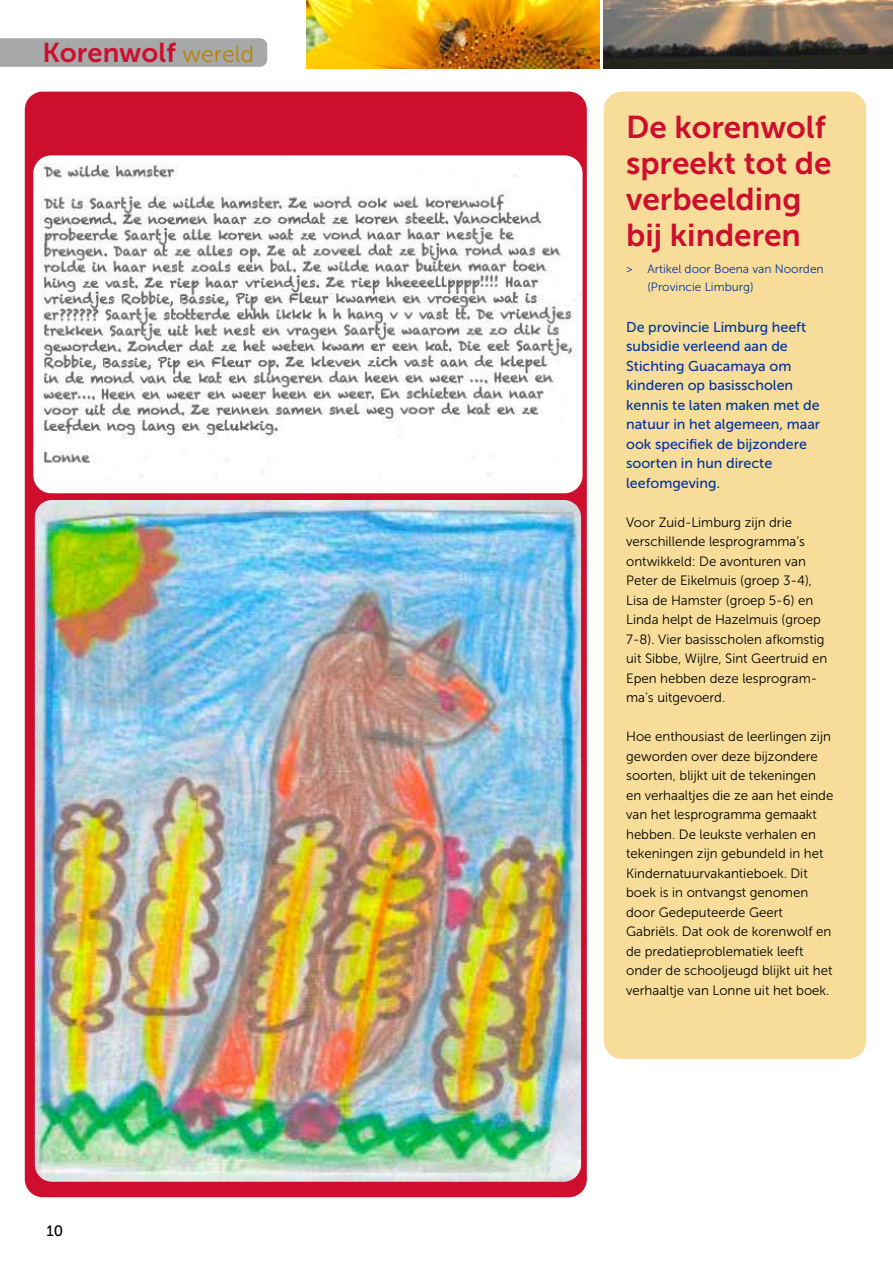
<style>
.page{position:relative;width:893px;height:1263px;background:#fff}
.page>*{position:absolute;margin:0;border:0;box-sizing:border-box;transform-origin:0 0}
.t1{font:31.5px/36px "Museo Sans 700";color:#ce0e2d}
.t2{font:27.15px "Museo Sans 700";color:#ce0e2d}
.t3{font:15px "Museo Sans 500";color:#000}
.t4{font:14.25px/19.5px "Museo Sans 500";color:#0033a1}
.t5{font:13.5px/19.5px "Museo Sans 300";color:#000}
.t6{font:12px/18px "Museo Sans 300";color:#0033a1}
.s1{font-family:"Museo Sans 300";font-size:23.25px;color:#b68400}
</style>
<div class="page">
<svg style="left:0;top:38px;width:267px;height:29px;background:#a8a9aa"></svg>
<img style="left:306px;top:0;width:294px;height:68px">
<img style="left:604px;top:0;width:289px;height:68px">
<div style="left:604px;top:92px;width:262px;height:967px;background:#f7dd99;border-radius:18px"></div>
<div style="left:25px;top:92px;width:562px;height:1105px;background:#ce0e2d;border-radius:18px"></div>
<img style="left:33px;top:155px;width:550px;height:338px">
<img style="left:36px;top:501px;width:544px;height:679px">
<h2 class="t2" style="left:43px;top:37px;width:213px">Korenwolf <span class="s1">wereld</span></h2>
<p class="t3" style="left:46px;top:1222px;width:18px">10</p>
<h1 class="t1" style="left:626px;top:110px;width:207px">De korenwolf spreekt tot de verbeelding bij kinderen</h1>
<p class="t6" style="left:647px;top:260px;width:178px;text-indent:-21px">&gt; Artikel door Boena van Noorden (Provincie Limburg)</p>
<p class="t4" style="left:626px;top:317px;width:196px">De provincie Limburg heeft subsidie verleend aan de<br>Stichting Guacamaya om kinderen op basisscholen kennis te laten maken met de natuur in het algemeen, maar ook specifiek de bijzondere soorten in hun directe leefomgeving.</p>
<p class="t5" style="left:626px;top:512px;width:203px">Voor Zuid-Limburg zijn drie verschillende lesprogramma’s ontwikkeld: De avonturen van<br>Peter de Eikelmuis (groep 3-4),<br>Lisa de Hamster (groep 5-6) en<br>Linda helpt de Hazelmuis (groep<br>7-8). Vier basisscholen afkomstig uit Sibbe, Wijlre, Sint Geertruid en<br>Epen hebben deze lesprogram&shy;ma’s uitgevoerd.</p>
<p class="t5" style="left:626px;top:727px;width:209px">Hoe enthousiast de leerlingen zijn geworden over deze bijzondere soorten, blijkt uit de tekeningen en verhaaltjes die ze aan het einde van het lesprogramma gemaakt hebben. De leukste verhalen en tekeningen zijn gebundeld in het<br>Kindernatuurvakantieboek. Dit boek is in ontvangst genomen door Gedeputeerde Geert<br>Gabriëls. Dat ook de korenwolf en de predatieproblematiek leeft onder de schooljeugd blijkt uit het verhaaltje van Lonne uit het boek.</p>
</div>
